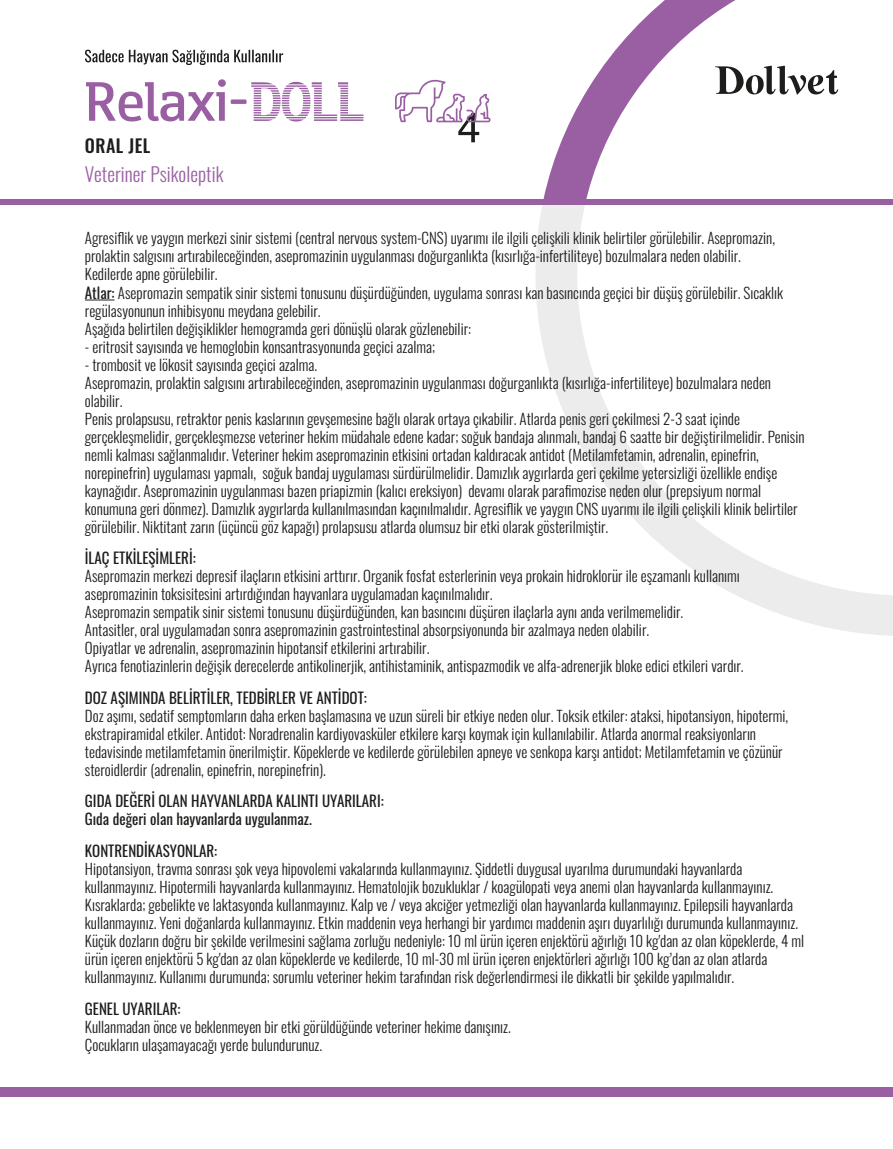
<style>
.page{position:relative;width:893px;height:1149px;background:#fff}
.page>*{position:absolute;margin:0;border:0;box-sizing:border-box;transform-origin:0 0}
.t1{font:64.5px "Eirik Raude";color:#9a5fa3}
.t2{font:300 19.5px "Oswald";color:#9a5fa3}
.t3{font:500 18px "Oswald";letter-spacing:.025em;color:#1d1d1b}
.t4{font:300 15px/18px "Oswald";color:#1d1d1b}
.t5{font:15px/18px "Oswald";color:#1d1d1b}
.s1{font-weight:400}
</style>
<div class="page">
<svg style="left:395px;top:79px;width:96px;height:63px"></svg>
<svg style="left:231px;top:82px;width:132px;height:39px"></svg>
<svg style="left:85px;top:50px;width:198px;height:15px"></svg>
<svg style="left:543px;top:0;width:296px;height:199px"></svg>
<svg style="left:535px;top:204px;width:358px;height:432px"></svg>
<div style="left:0;top:1086px;width:893px;height:10px;background:#9a5fa3"></div>
<div style="left:0;top:199px;width:893px;height:5px;background:#9a5fa3"></div>
<hr style="left:85px;top:299px;width:30px;height:1px;background:#1d1d1b">
<h1 class="t1" style="left:85px;top:61px;width:143px">Relaxi</h1>
<p class="t3" style="left:85px;top:130px;width:67px">ORAL JEL</p>
<h2 class="t2" style="left:85px;top:157px;width:140px">Veteriner Psikoleptik</h2>
<p class="t4" style="left:85px;top:228px;width:700px">Agresiflik ve yaygın merkezi sinir sistemi (central nervous system-CNS) uyarımı ile ilgili çelişkili klinik belirtiler görülebilir. Asepromazin, prolaktin salgısını artırabileceğinden, asepromazinin uygulanması doğurganlıkta (kısırlığa-infertiliteye) bozulmalara neden olabilir.<br>Kedilerde apne görülebilir.<br><span class="s1">Atlar:</span> Asepromazin sempatik sinir sistemi tonusunu düşürdüğünden, uygulama sonrası kan basıncında geçici bir düşüş görülebilir. Sıcaklık regülasyonunun inhibisyonu meydana gelebilir.<br>Aşağıda belirtilen değişiklikler hemogramda geri dönüşlü olarak gözlenebilir:</p>
<p class="t4" style="left:85px;top:336px;width:352px">- eritrosit sayısında ve hemoglobin konsantrasyonunda geçici azalma;</p>
<p class="t4" style="left:85px;top:354px;width:721px">- trombosit ve lökosit sayısında geçici azalma.<br>Asepromazin, prolaktin salgısını artırabileceğinden, asepromazinin uygulanması doğurganlıkta (kısırlığa-infertiliteye) bozulmalara neden olabilir.<br>Penis prolapsusu, retraktor penis kaslarının gevşemesine bağlı olarak ortaya çıkabilir. Atlarda penis geri çekilmesi 2-3 saat içinde gerçekleşmelidir, gerçekleşmezse veteriner hekim müdahale edene kadar; soğuk bandaja alınmalı, bandaj 6 saatte bir değiştirilmelidir. Penisin nemli kalması sağlanmalıdır. Veteriner hekim asepromazinin etkisini ortadan kaldıracak antidot (Metilamfetamin, adrenalin, epinefrin, norepinefrin) uygulaması yapmalı, soğuk bandaj uygulaması sürdürülmelidir. Damızlık aygırlarda geri çekilme yetersizliği özellikle endişe kaynağıdır. Asepromazinin uygulanması bazen priapizmin (kalıcı ereksiyon) devamı olarak parafimozise neden olur (prepsiyum normal konumuna geri dönmez). Damızlık aygırlarda kullanılmasından kaçınılmalıdır. Agresiflik ve yaygın CNS uyarımı ile ilgili çelişkili klinik belirtiler görülebilir. Niktitant zarın (üçüncü göz kapağı) prolapsusu atlarda olumsuz bir etki olarak gösterilmiştir.</p>
<p class="t5" style="left:85px;top:547px;width:112px">İLAÇ ETKİLEŞİMLERİ:</p>
<p class="t4" style="left:85px;top:565px;width:660px">Asepromazin merkezi depresif ilaçların etkisini arttırır. Organik fosfat esterlerinin veya prokain hidroklorür ile eşzamanlı kullanımı asepromazinin toksisitesini artırdığından hayvanlara uygulamadan kaçınılmalıdır.<br>Asepromazin sempatik sinir sistemi tonusunu düşürdüğünden, kan basıncını düşüren ilaçlarla aynı anda verilmemelidir.<br>Antasitler, oral uygulamadan sonra asepromazinin gastrointestinal absorpsiyonunda bir azalmaya neden olabilir.<br>Opiyatlar ve adrenalin, asepromazinin hipotansif etkilerini artırabilir.<br>Ayrıca fenotiazinlerin değişik derecelerde antikolinerjik, antihistaminik, antispazmodik ve alfa-adrenerjik bloke edici etkileri vardır.</p>
<p class="t5" style="left:85px;top:687px;width:283px">DOZ AŞIMINDA BELİRTİLER, TEDBİRLER VE ANTİDOT:</p>
<p class="t4" style="left:85px;top:705px;width:705px">Doz aşımı, sedatif semptomların daha erken başlamasına ve uzun süreli bir etkiye neden olur. Toksik etkiler: ataksi, hipotansiyon, hipotermi, ekstrapiramidal etkiler. Antidot: Noradrenalin kardiyovasküler etkilere karşı koymak için kullanılabilir. Atlarda anormal reaksiyonların tedavisinde metilamfetamin önerilmiştir. Köpeklerde ve kedilerde görülebilen apneye ve senkopa karşı antidot; Metilamfetamin ve çözünür steroidlerdir (adrenalin, epinefrin, norepinefrin).</p>
<p class="t5" style="left:85px;top:790px;width:300px">GIDA DEĞERİ OLAN HAYVANLARDA KALINTI UYARILARI:<br>Gıda değeri olan hayvanlarda uygulanmaz.</p>
<p class="t5" style="left:85px;top:840px;width:134px">KONTRENDİKASYONLAR:</p>
<p class="t4" style="left:85px;top:858px;width:721px">Hipotansiyon, travma sonrası şok veya hipovolemi vakalarında kullanmayınız. Şiddetli duygusal uyarılma durumundaki hayvanlarda kullanmayınız. Hipotermili hayvanlarda kullanmayınız. Hematolojik bozukluklar / koagülopati veya anemi olan hayvanlarda kullanmayınız.<br>Kısraklarda; gebelikte ve laktasyonda kullanmayınız. Kalp ve / veya akciğer yetmezliği olan hayvanlarda kullanmayınız. Epilepsili hayvanlarda kullanmayınız. Yeni doğanlarda kullanmayınız. Etkin maddenin veya herhangi bir yardımcı maddenin aşırı duyarlılığı durumunda kullanmayınız.<br>Küçük dozların doğru bir şekilde verilmesini sağlama zorluğu nedeniyle: 10 ml ürün içeren enjektörü ağırlığı 10 kg'dan az olan köpeklerde, 4 ml ürün içeren enjektörü 5 kg'dan az olan köpeklerde ve kedilerde, 10 ml-30 ml ürün içeren enjektörleri ağırlığı 100 kg’dan az olan atlarda kullanmayınız. Kullanımı durumunda; sorumlu veteriner hekim tarafından risk değerlendirmesi ile dikkatli bir şekilde yapılmalıdır.</p>
<p class="t5" style="left:85px;top:997px;width:97px">GENEL UYARILAR:</p>
<p class="t4" style="left:85px;top:1015px;width:427px">Kullanmadan önce ve beklenmeyen bir etki görüldüğünde veteriner hekime danışınız.<br>Çocukların ulaşamayacağı yerde bulundurunuz.</p>
</div>
